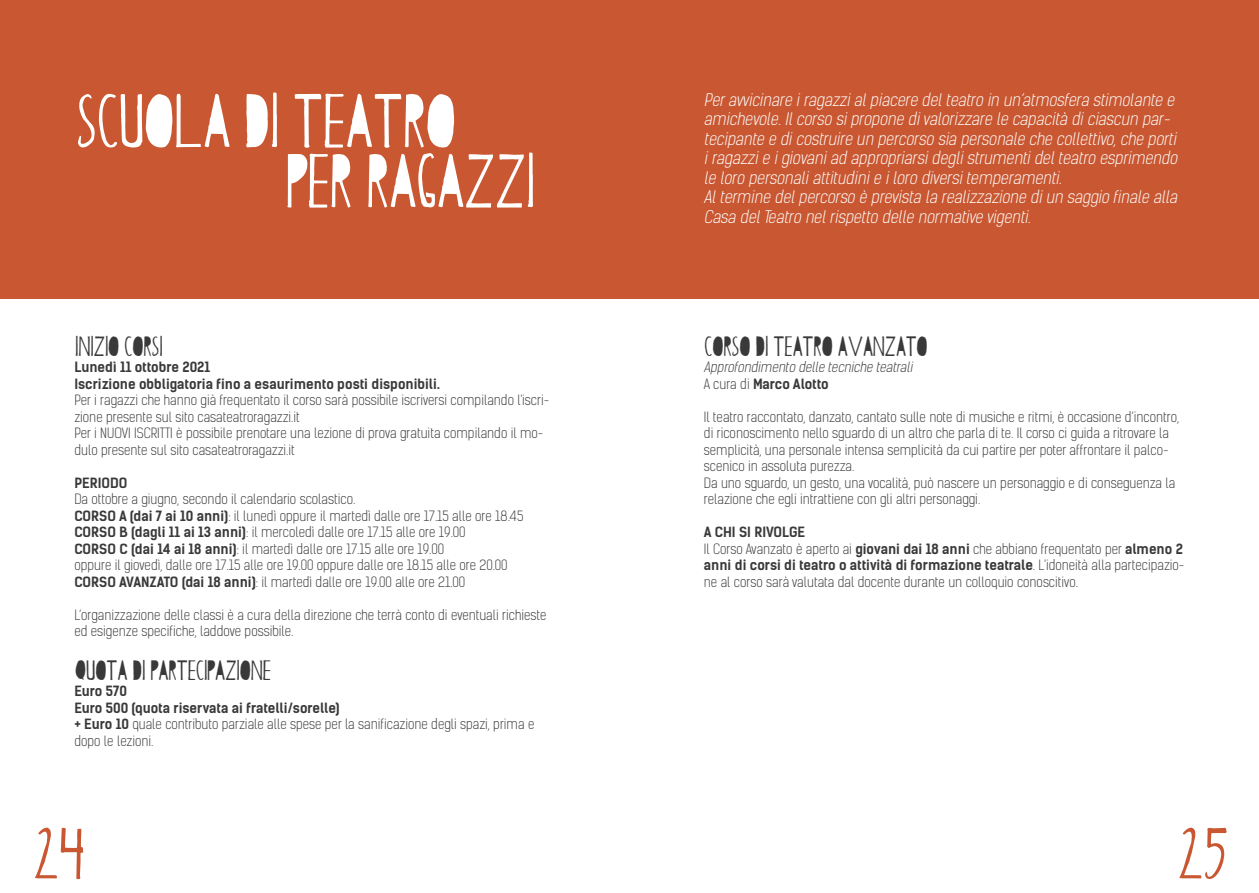
<style>
.page{position:relative;width:1259px;height:893px;background:#fff}
.page>*{position:absolute;margin:0;border:0;box-sizing:border-box;transform-origin:0 0}
.t1{font:90px "Papercutting";color:#fff}
.t2{font:90px "Papercutting";color:#c95832}
.t3{font:33px "Papercutting";color:#393939}
.t4{font:italic 300 16.5px/19.5px "Kelson Sans";color:#fff}
.t5{font:300 13.5px/16.5px "Kelson Sans";color:#393939}
.t6{font:700 13.5px/16.5px "Kelson Sans";color:#393939}
.t7{font:italic 300 13.5px/16.5px "Kelson Sans";color:#393939}
.s1{font-weight:700}
.s2{font-style:normal}
.s3{font-weight:700;font-style:normal}
</style>
<div class="page">
<div style="left:0;top:0;width:1259px;height:298px;background:#c95832"></div>
<h1 class="t1" style="left:74px;top:64px;width:381px">SCUOLA DI TEATRO</h1>
<h1 class="t1" style="left:284px;top:124px;width:251px">PER RAGAZZI</h1>
<h2 class="t3" style="left:74px;top:325px;width:89px">INIZIO CORSI</h2>
<p class="t6" style="left:74px;top:359px;width:367px">Lunedì 11 ottobre 2021<br>Iscrizione obbligatoria fino a esaurimento posti disponibili.</p>
<p class="t5" style="left:74px;top:392px;width:476px">Per i ragazzi che hanno già frequentato il corso sarà possibile iscriversi compilando l'iscri&shy;zione presente sul sito casateatroragazzi.it<br>Per i NUOVI ISCRITTI è possibile prenotare una lezione di prova gratuita compilando il mo&shy;dulo presente sul sito casateatroragazzi.it</p>
<p class="t6" style="left:74px;top:474px;width:55px">PERIODO</p>
<p class="t5" style="left:74px;top:491px;width:450px">Da ottobre a giugno, secondo il calendario scolastico.<br><span class="s1">CORSO A (dai 7 ai 10 anni)</span>: il lunedì oppure il martedì dalle ore 17.15 alle ore 18.45<br><span class="s1">CORSO B (dagli 11 ai 13 anni)</span>: il mercoledì dalle ore 17.15 alle ore 19.00<br><span class="s1">CORSO C (dai 14 ai 18 anni)</span>: il martedì dalle ore 17.15 alle ore 19.00<br>oppure il giovedì, dalle ore 17.15 alle ore 19.00 oppure dalle ore 18.15 alle ore 20.00<br><span class="s1">CORSO AVANZATO (dai 18 anni)</span>: il martedì dalle ore 19.00 alle ore 21.00</p>
<p class="t5" style="left:74px;top:607px;width:473px">L’organizzazione delle classi è a cura della direzione che terrà conto di eventuali richieste ed esigenze specifiche, laddove possibile.</p>
<h2 class="t3" style="left:74px;top:649px;width:198px">QUOTA DI PARTECIPAZIONE</h2>
<p class="t5" style="left:74px;top:683px;width:461px"><span class="s1">Euro 570<br>Euro 500 (quota riservata ai fratelli/sorelle)<br>+ Euro 10</span> quale contributo parziale alle spese per la sanificazione degli spazi, prima e dopo le lezioni.</p>
<p class="t4" style="left:704px;top:90px;width:478px">Peravvicinare iragazzialpiacere delteatro in un’atmosfera stimolante e amichevole.Ilcorso sipropone divalorizzare le capacità diciascun par&shy;tecipante e dicostruire un percorso sia personale che collettivo,che porti iragazzie igiovaniad appropriarsideglistrumentidelteatro esprimendo le loro personaliattitudinie iloro diversitemperamenti.<br>Altermine delpercorso è prevista la realizzazione diun saggio finale alla Casa delTeatro nelrispetto delle normative vigenti.</p>
<h2 class="t3" style="left:704px;top:325px;width:225px">CORSO DI TEATRO AVANZATO</h2>
<p class="t7" style="left:704px;top:359px;width:213px">Approfondimento delle tecniche teatrali<br><span class="s2">A cura di</span> <span class="s3">Marco Alotto</span></p>
<p class="t5" style="left:704px;top:409px;width:476px">Il teatro raccontato, danzato, cantato sulle note di musiche e ritmi, è occasione d’incontro, di riconoscimento nello sguardo di un altro che parla di te. Il corso ci guida a ritrovare la semplicità, una personale intensa semplicità da cui partire per poter affrontare il palco&shy;scenico in assoluta purezza.<br>Da uno sguardo, un gesto, una vocalità, può nascere un personaggio e di conseguenza la relazione che egli intrattiene con gli altri personaggi.</p>
<p class="t5" style="left:704px;top:524px;width:482px"><span class="s1">A CHI SI RIVOLGE<br></span>Il Corso Avanzato è aperto ai <span class="s1">giovani dai 18 anni</span> che abbiano frequentato per <span class="s1">almeno 2 anni di corsi di teatro o attività di formazione teatrale</span>. L'idoneità alla partecipazio&shy;ne al corso sarà valutata dal docente durante un colloquio conoscitivo.</p>
<h1 class="t2" style="left:31px;top:795px;width:53px">24</h1>
<h1 class="t2" style="left:1176px;top:795px;width:53px">25</h1>
</div>
